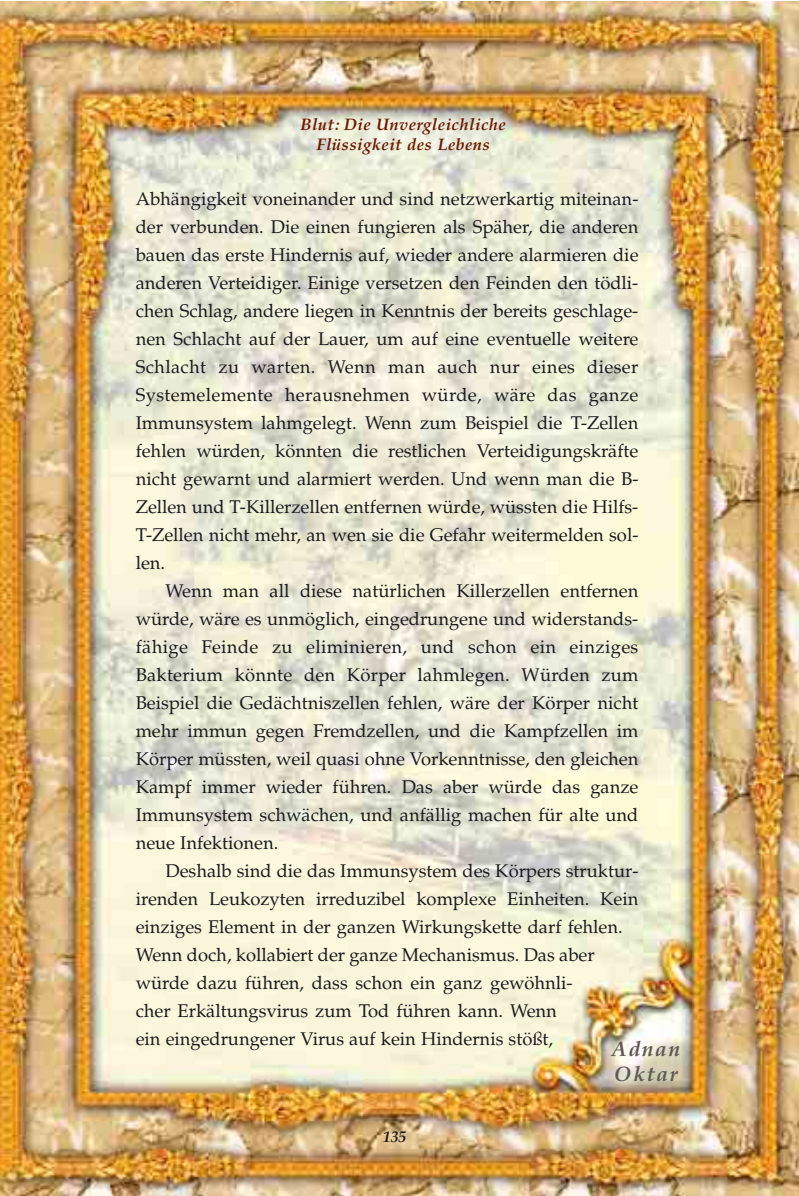
<style>
.page{position:relative;width:799px;height:1196px;background:#fff}
.page>*{position:absolute;margin:0;border:0;box-sizing:border-box;transform-origin:0 0}
.t1{font:italic 700 21px/25.4px "Book Antiqua";letter-spacing:.075em;color:#605854}
.t2{font:18.38px/28px "Palatino Turk";color:#1b1c20;text-align:justify}
.t3{font:16.62px/19.2px "Palatino Turk BI";letter-spacing:.025em;color:#6c1900;text-align:center}
.t4{font:15.75px "Palatino Turk BI";color:#1b1c20}
</style>
<div class="page">
<img style="left:0;top:2px;width:799px;height:1193px">
<p class="t3" style="left:300px;top:117px;width:207px">Blut: Die Unvergleichliche<br>Flüssigkeit des Lebens</p>
<p class="t2" style="left:136px;top:187px;width:504px">Abhängigkeit voneinander und sind netzwerkartig miteinan&shy;der verbunden. Die einen fungieren als Späher, die anderen bauen das erste Hindernis auf, wieder andere alarmieren die anderen Verteidiger. Einige versetzen den Feinden den tödli&shy;chen Schlag, andere liegen in Kenntnis der bereits geschlage&shy;nen Schlacht auf der Lauer, um auf eine eventuelle weitere Schlacht zu warten. Wenn man auch nur eines dieser Systemelemente herausnehmen würde, wäre das ganze Immunsystem lahmgelegt. Wenn zum Beispiel die T-Zellen fehlen würden, könnten die restlichen Verteidigungskräfte nicht gewarnt und alarmiert werden. Und wenn man die B-Zellen und T-Killerzellen entfernen würde, wüssten die Hilfs-T-Zellen nicht mehr, an wen sie die Gefahr weitermelden sol&shy;len.</p>
<p class="t2" style="left:136px;top:579px;width:504px;text-indent:30px">Wenn man all diese natürlichen Killerzellen entfernen würde, wäre es unmöglich, eingedrungene und widerstands&shy;fähige Feinde zu eliminieren, und schon ein einziges Bakterium könnte den Körper lahmlegen. Würden zum Beispiel die Gedächtniszellen fehlen, wäre der Körper nicht mehr immun gegen Fremdzellen, und die Kampfzellen im Körper müssten, weil quasi ohne Vorkenntnisse, den gleichen Kampf immer wieder führen. Das aber würde das ganze Immunsystem schwächen, und anfällig machen für alte und neue Infektionen.</p>
<p class="t2" style="left:136px;top:859px;width:504px;text-align:left;text-indent:30px">Deshalb sind die das Immunsystem des Körpers struktur&shy;irenden Leukozyten irreduzibel komplexe Einheiten. Kein einziges Element in der ganzen Wirkungskette darf fehlen.<br>Wenn doch, kollabiert der ganze Mechanismus. Das aber würde dazu führen, dass schon ein ganz gewöhnli-<br>cher Erkältungsvirus zum Tod führen kann. Wenn<br>ein eingedrungener Virus auf kein Hindernis stößt,</p>
<p class="t1" style="left:612px;top:1038px;width:70px">Adnan<br>Oktar</p>
<p class="t4" style="left:383px;top:1130px;width:25px">135</p>
</div>
